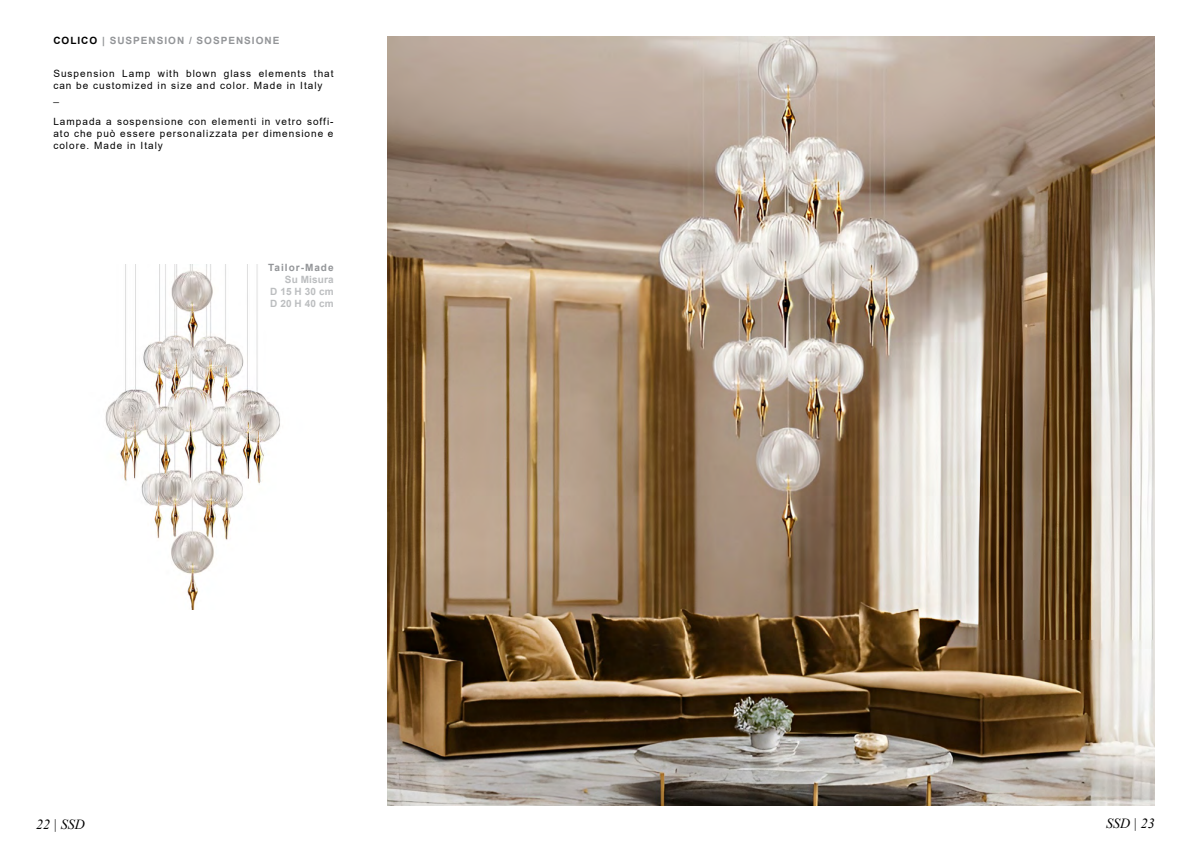
<style>
.page{position:relative;width:1191px;height:842px;background:#fff}
.page>*{position:absolute;margin:0;border:0;box-sizing:border-box;transform-origin:0 0}
.t1{font:italic 14px "Times New Roman";color:#000}
.t2{font:10px/12px "Arial";letter-spacing:.1em;color:#000}
.t3{font:700 10px "Arial";letter-spacing:.1em;color:#939598}
.t4{font:700 10px/12px "Arial";letter-spacing:.01em;color:#bcbec0;text-align:justify}
.s1{color:#000}
</style>
<div class="page">
<img style="left:387px;top:37px;width:768px;height:768px">
<img style="left:105px;top:264px;width:175px;height:345px">
<p class="t3" style="left:53px;top:33px;width:227px"><span class="s1">COLICO</span> | SUSPENSION / SOSPENSIONE</p>
<p class="t2" style="left:53px;top:67px;width:282px">Suspension Lamp with blown glass elements that can be customized in size and color. Made in Italy<br>_</p>
<p class="t2" style="left:53px;top:115px;width:282px;text-align:justify">Lampada a sospensione con elementi in vetro soffi&shy;ato che può essere personalizzata per dimensione e colore. Made in Italy</p>
<p class="t3" style="left:268px;top:260px;width:67px">Tailor-Made</p>
<p class="t4" style="left:270px;top:274px;width:65px;text-indent:15px">Su Misura D 15 H 30 cm D 20 H 40 cm</p>
<h1 class="t1" style="left:36px;top:814px;width:50px">22 | SSD</h1>
<h1 class="t1" style="left:1106px;top:813px;width:50px">SSD | 23</h1>
</div>
